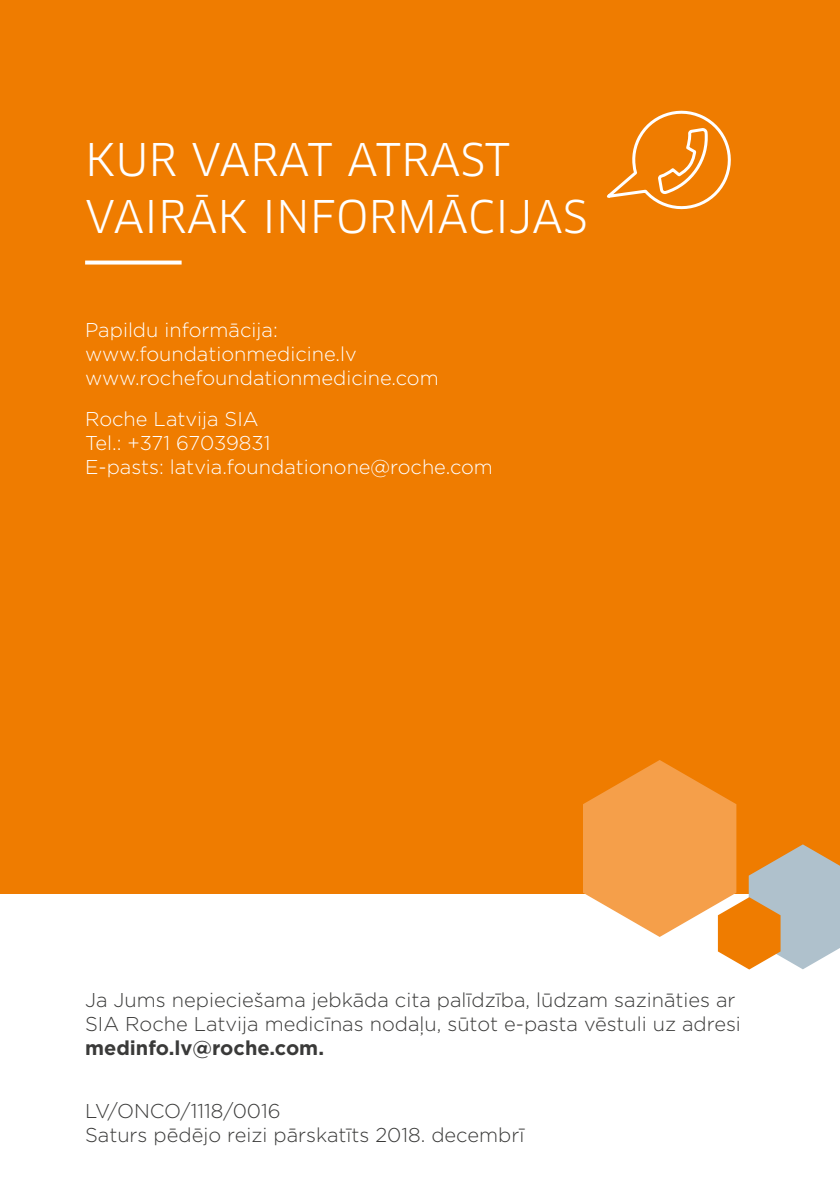
<style>
.page{position:relative;width:840px;height:1191px;background:#fff}
.page>*{position:absolute;margin:0;border:0;box-sizing:border-box;transform-origin:0 0}
.t1{font:44px/56.2px "Clan OT";color:#fff}
.t2{font:300 20px/24px "Gotham";color:#3a3a39}
.t3{font:300 20px/24px "Gotham";color:#fff}
.t4{font:700 20px "Gotham";color:#3a3a39}
</style>
<div class="page">
<div style="left:0;top:0;width:839px;height:893px;background:#ef7c00"></div>
<svg style="left:85px;top:260px;width:96px;height:4px"></svg>
<svg style="left:582px;top:760px;width:257px;height:209px"></svg>
<svg style="left:607px;top:110px;width:124px;height:100px"></svg>
<h1 class="t1" style="left:85px;top:132px;width:504px">KUR VARAT ATRAST<br>VAIRĀK INFORMĀCIJAS</h1>
<p class="t3" style="left:85px;top:318px;width:355px">Papildu informācija: www.foundationmedicine. lv<br>www. rochefoundationmedicine.com</p>
<p class="t3" style="left:85px;top:407px;width:409px">Roche Latvija SIA<br>Tel. : +371 67039831<br>E-pasts: latvia.foundationone@roche.com</p>
<p class="t2" style="left:85px;top:987px;width:657px">Ja Jums nepieciešama jebkāda cita palīdzība, lūdzam sazināties ar<br>SIA Roche Latvija medicīnas nodaļu, sūtot e-pasta vēstuli uz adresi</p>
<p class="t4" style="left:85px;top:1034px;width:240px">medinfo.lv@roche.com.</p>
<p class="t2" style="left:85px;top:1098px;width:440px">LV/ONCO/1118/0016<br>Saturs pēdējo reizi pārskatīts 2018. decembrī</p>
</div>
